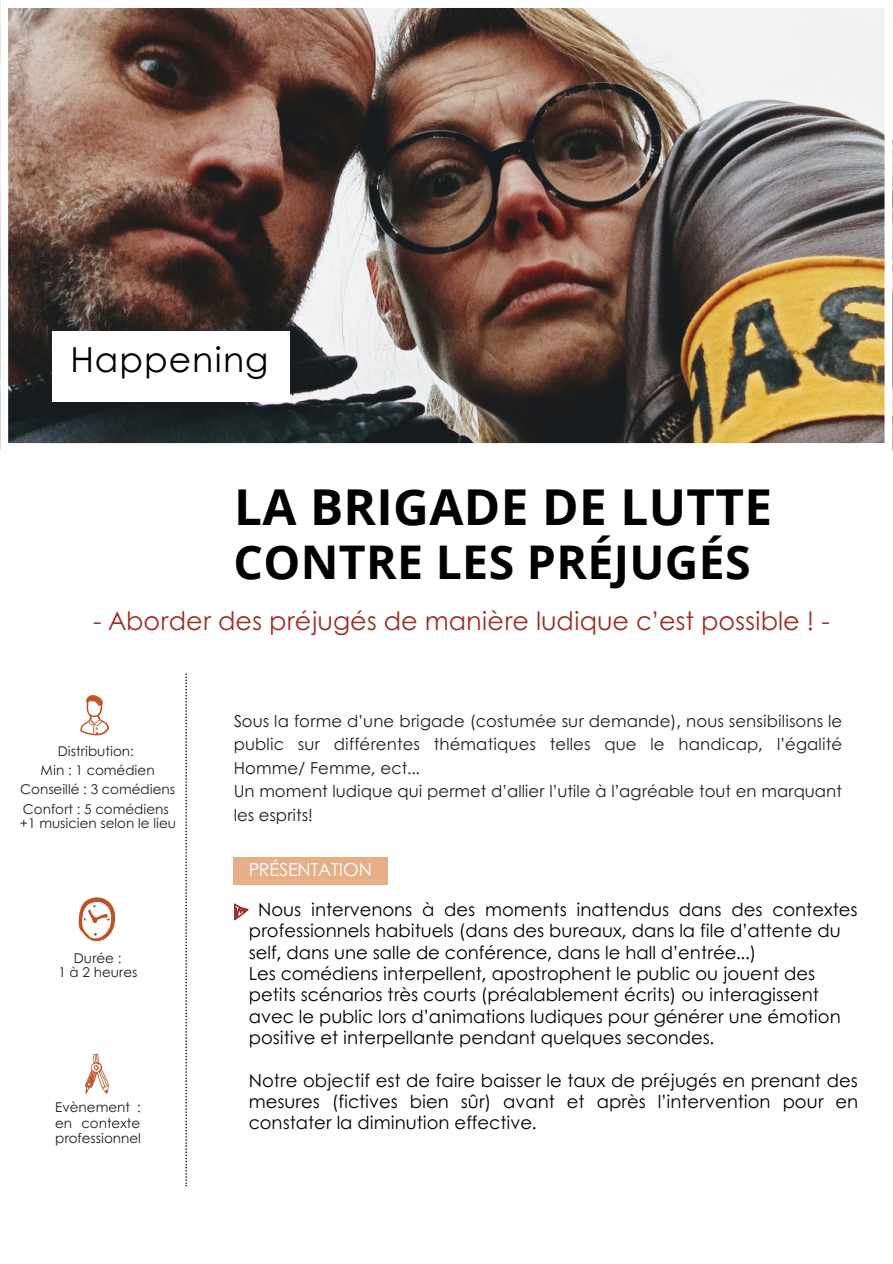
<style>
.page{position:relative;width:893px;height:1264px;background:#fff}
.page>*{position:absolute;margin:0;border:0;box-sizing:border-box;transform-origin:0 0}
.t1{font:700 49.5px "Open Sans";letter-spacing:.005em;color:#000}
.t2{font:700 46.5px "Open Sans";letter-spacing:.005em;color:#000}
.t3{font:34.5px "Century Gothic";letter-spacing:.03em;color:#000}
.t4{font:25.5px "Century Gothic";color:#9b3026}
.t5{font:18px/21.3px "Century Gothic";color:#000}
.t6{font:18px "Century Gothic";color:#fff}
.t7{font:16.5px/23.5px "Century Gothic";letter-spacing:.005em;color:#231f20}
.t8{font:13.5px/19px "Century Gothic";color:#231f20;text-align:center}
</style>
<div class="page">
<svg style="left:85px;top:1053px;width:24px;height:41px"></svg>
<svg style="left:80px;top:695px;width:29px;height:41px"></svg>
<svg style="left:78px;top:897px;width:38px;height:45px"></svg>
<svg style="left:185px;top:673px;width:2px;height:513px"></svg>
<svg style="left:234px;top:903px;width:14px;height:16px"></svg>
<div style="left:234px;top:856px;width:154px;height:28px;background:#e6af88"></div>
<img style="left:0;top:0;width:885px;height:451px">
<div style="left:53px;top:331px;width:236px;height:70px;background:#fff"></div>
<h3 class="t3" style="left:70px;top:333px;width:199px">Happening</h3>
<h1 class="t1" style="left:234px;top:472px;width:539px">LA BRIGADE DE LUTTE</h1>
<h2 class="t2" style="left:233px;top:529px;width:519px">CONTRE LES PRÉJUGÉS</h2>
<h3 class="t4" style="left:93px;top:601px;width:738px">- Aborder des préjugés de manière ludique c’est possible ! -</h3>
<p class="t8" style="left:20px;top:741px;width:156px">Distribution:<br>Min : 1 comédien<br>Conseillé : 3 comédiens<br>Confort : 5 comédiens</p>
<p class="t8" style="left:20px;top:813px;width:157px">+1 musicien selon le lieu</p>
<p class="t8" style="left:58px;top:949px;width:81px;line-height:14.5px">Durée :<br>1 à 2 heures</p>
<p class="t8" style="left:55px;top:1098px;width:87px;line-height:15.8px;text-align:justify">Evènement : en contexte professionnel</p>
<p class="t7" style="left:234px;top:708px;width:610px">Sous la forme d’une brigade (costumée sur demande), nous sensibilisons le public sur différentes thématiques telles que le handicap, l’égalité Homme/ Femme, ect...<br>Un moment ludique qui permet d’allier l’utile à l’agréable tout en marquant les esprits!</p>
<p class="t6" style="left:249px;top:855px;width:125px">PRÉSENTATION</p>
<p class="t5" style="left:249px;top:897px;width:610px;text-indent:9px">Nous intervenons à des moments inattendus dans des contextes professionnels habituels (dans des bureaux, dans la file d’attente du self, dans une salle de conférence, dans le hall d’entrée...)<br>Les comédiens interpellent, apostrophent le public ou jouent des petits scénarios très courts (préalablement écrits) ou interagissent avec le public lors d’animations ludiques pour générer une émotion positive et interpellante pendant quelques secondes.</p>
<p class="t5" style="left:249px;top:1068px;width:611px;text-align:justify">Notre objectif est de faire baisser le taux de préjugés en prenant des mesures (fictives bien sûr) avant et après l’intervention pour en constater la diminution effective.</p>
</div>
